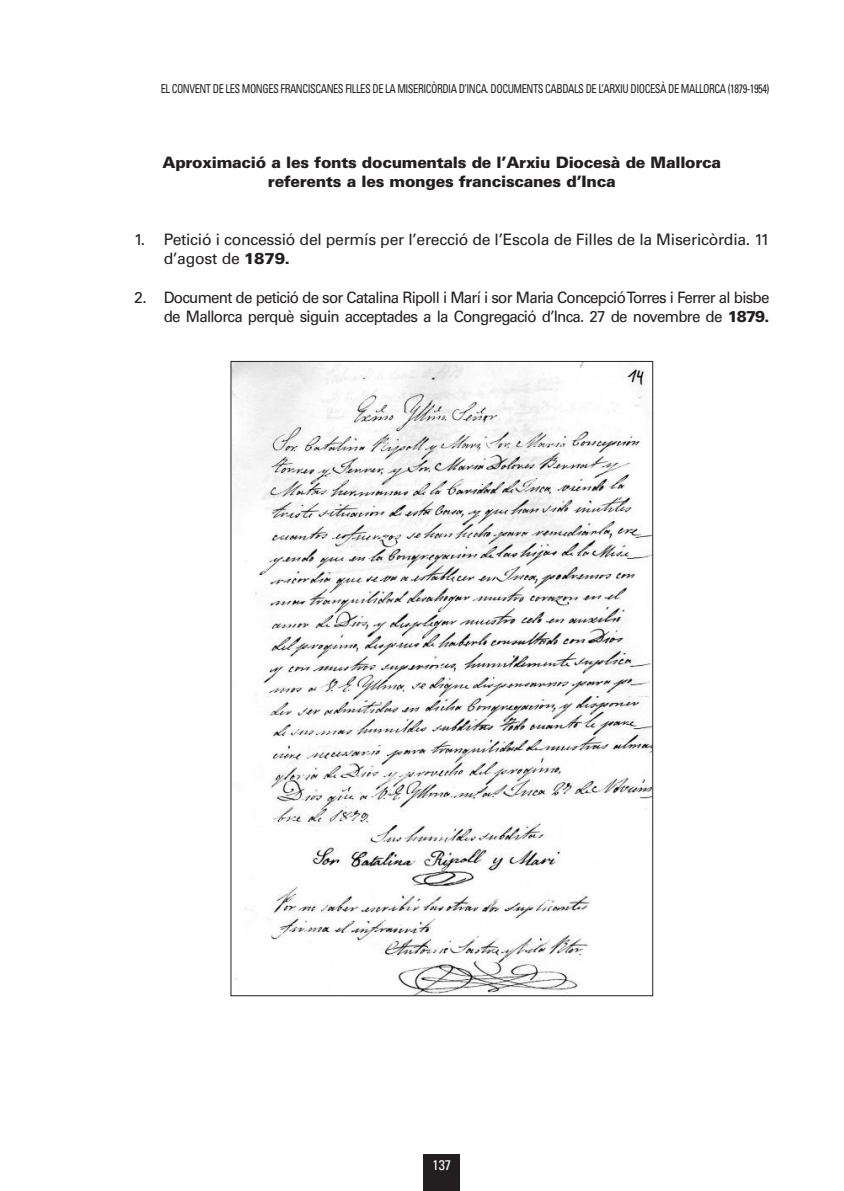
<style>
.page{position:relative;width:844px;height:1191px;background:#fff}
.page>*{position:absolute;margin:0;border:0;box-sizing:border-box;transform-origin:0 0}
.t1{font:15.75px/19.2px "Univers";letter-spacing:-.05em;color:#231f20;text-align:right}
.t2{font:900 15.75px/19.2px "Univers";letter-spacing:-.02em;color:#231f20;text-align:center}
.t3{font:15.75px/19.2px "Univers";letter-spacing:-.015em;color:#231f20}
.t4{font:condensed 14px "Univers";color:#fff}
.t5{font:condensed 12.25px "Univers";letter-spacing:-.045em;color:#231f20;scale:.85 1}
.s1{font-weight:900}
</style>
<div class="page">
<div style="left:423px;top:1154px;width:37px;height:37px;background:#231f20"></div>
<img style="left:232px;top:363px;width:419px;height:631px">
<p class="t5" style="left:161px;top:84px;width:717px">EL CONVENT DE LES MONGES FRANCISCANES FILLES DE LA MISERICÒRDIA D’INCA. DOCUMENTS CABDALS DE L’ARXIU DIOCESÀ DE MALLORCA (1879-1954)</p>
<p class="t2" style="left:162px;top:154px;width:560px">Aproximació a les fonts documentals de l’Arxiu Diocesà de Mallorca referents a les monges franciscanes d’Inca</p>
<p class="t3" style="left:164px;top:231px;width:607px;text-indent:-30px">1. Petició i concessió del permís per l’erecció de l’Escola de Filles de la Misericòrdia. 11 d’agost de <span class="s1">1879.</span></p>
<p class="t1" style="left:134px;top:289px;width:636px">2. Document de petició de sor Catalina Ripoll i Marí i sor Maria ConcepcióTorres i Ferrer al bisbe de Mallorca perquè siguin acceptades a la Congregació d’Inca. 27 de novembre de <span class="s1">1879.</span></p>
<p class="t4" style="left:432px;top:1160px;width:20px">137</p>
</div>
